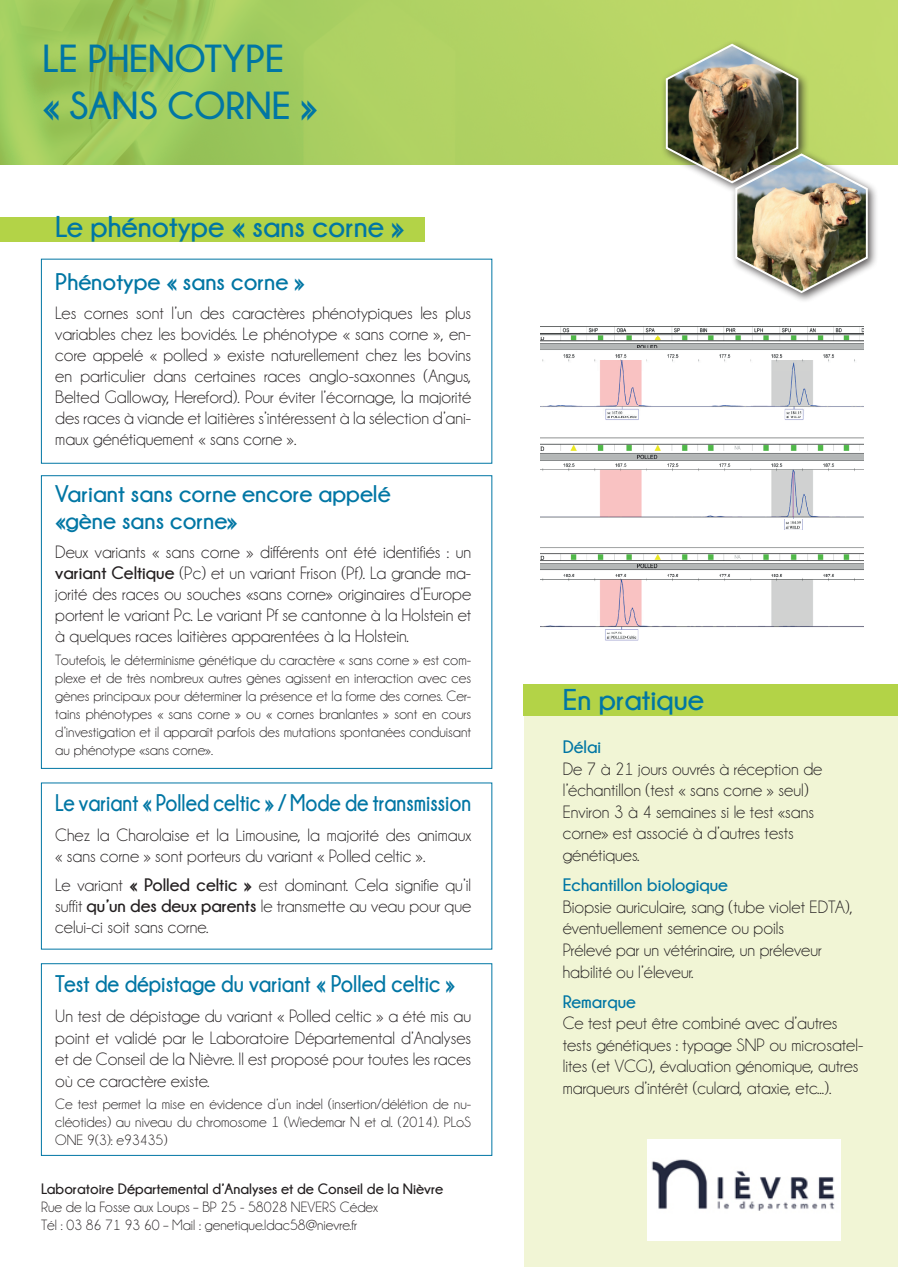
<style>
.page{position:relative;width:898px;height:1267px;background:#fff}
.page>*{position:absolute;margin:0;border:0;box-sizing:border-box;transform-origin:0 0}
.t1{font:700 39px/46.8px "Champagne&Limousines";color:#0076a4}
.t2{font:700 30px "Champagne&Limousines";color:#0076a4}
.t3{font:700 24px/27px "Champagne&Limousines";color:#0076a4}
.t4{font:700 24px "Champagne&Limousines";color:#0076a4;scale:.87 1}
.t5{font:700 24px "Champagne&Limousines";color:#0076a4;scale:.9 1}
.t6{font:18px/21.6px "Champagne&Limousines";color:#231f20}
.t7{font:700 18px "Champagne&Limousines";color:#0076a4}
.t8{font:15px/18px "Champagne&Limousines";color:#231f20;text-align:justify}
.t9{font:700 15px "Champagne&Limousines";color:#231f20}
.s1{font-weight:700}
</style>
<div class="page">
<div style="left:524px;top:694px;width:374px;height:573px;background:#f1f5d5"></div>
<div style="left:0;top:217px;width:425px;height:24px;background:#b3d347"></div>
<div style="left:524px;top:684px;width:374px;height:31px;background:#b3d347"></div>
<img style="left:0;top:0;width:898px;height:165px">
<div style="left:41px;top:475px;width:451px;height:294px;border:1px solid #0076a4"></div>
<div style="left:41px;top:963px;width:451px;height:193px;border:1px solid #0076a4"></div>
<img style="left:541px;top:326px;width:322px;height:315px">
<div style="left:660px;top:40px;width:149px;height:154px;background:#231f20;opacity:.75"></div>
<div style="left:730px;top:149px;width:149px;height:155px;background:#231f20;opacity:.75"></div>
<img style="left:664px;top:43px;width:205px;height:251px">
<img style="left:647px;top:1139px;width:193px;height:101px">
<h1 class="t1" style="left:42px;top:35px;width:277px">LE PHENOTYPE<br>« SANS CORNE »</h1>
<h2 class="t2" style="left:55px;top:210px;width:351px">Le phénotype « sans corne »</h2>
<h3 class="t3" style="left:55px;top:267px;width:251px">Phénotype « sans corne »</h3>
<p class="t6" style="left:55px;top:303px;width:417px;line-height:21px;text-align:justify">Les cornes sont l’un des caractères phénotypiques les plus variables chez les bovidés. Le phénotype « sans corne », en&shy;core appelé « polled » existe naturellement chez les bovins en particulier dans certaines races anglo-saxonnes (Angus, Belted Galloway, Hereford). Pour éviter l’écornage, la majorité des races à viande et laitières s’intéressent à la sélection d’ani&shy;maux génétiquement « sans corne ».</p>
<h3 class="t3" style="left:55px;top:480px;width:337px">Variant sans corne encore appelé «gène sans corne»</h3>
<p class="t6" style="left:55px;top:542px;width:417px;line-height:21px;text-align:justify">Deux variants « sans corne » différents ont été identifiés : un <span class="s1">variant Celtique</span> (Pc) et un variant Frison (Pf). La grande ma&shy;jorité des races ou souches «sans corne» originaires d’Europe portent le variant Pc. Le variant Pf se cantonne à la Holstein et à quelques races laitières apparentées à la Holstein.</p>
<p class="t8" style="left:55px;top:651px;width:417px">Toutefois, le déterminisme génétique du caractère « sans corne » est com&shy;plexe et de très nombreux autres gènes agissent en interaction avec ces gènes principaux pour déterminer la présence et la forme des cornes. Cer&shy;tains phénotypes « sans corne » ou « cornes branlantes » sont en cours d’investigation et il apparaît parfois des mutations spontanées conduisant au phénotype «sans corne».</p>
<h3 class="t4" style="left:55px;top:790px;width:479px">Le variant « Polled celtic » / Mode de transmission</h3>
<p class="t6" style="left:55px;top:824px;width:417px;line-height:21px">Chez la Charolaise et la Limousine, la majorité des animaux « sans corne » sont porteurs du variant « Polled celtic ».</p>
<p class="t6" style="left:55px;top:875px;width:417px;line-height:21px;text-align:justify">Le variant <span class="s1">« Polled celtic »</span> est dominant. Cela signifie qu’il suffit <span class="s1">qu’un des deux parents</span> le transmette au veau pour que celui-ci soit sans corne.</p>
<h3 class="t5" style="left:55px;top:970px;width:446px">Test de dépistage du variant « Polled celtic »</h3>
<p class="t6" style="left:55px;top:1005px;width:417px;text-align:justify">Un test de dépistage du variant « Polled celtic » a été mis au point et validé par le Laboratoire Départemental d’Analyses et de Conseil de la Nièvre. Il est proposé pour toutes les races où ce caractère existe.</p>
<p class="t8" style="left:55px;top:1095px;width:417px">Ce test permet la mise en évidence d’un indel (insertion/délétion de nu&shy;cléotides) au niveau du chromosome 1 (Wiedemar N et al. (2014). PLoS ONE 9(3): e93435)</p>
<p class="t9" style="left:41px;top:1180px;width:404px">Laboratoire Départemental d’Analyses et de Conseil de la Nièvre</p>
<p class="t8" style="left:41px;top:1198px;width:339px">Rue de la Fosse aux Loups – BP 25 - 58028 NEVERS Cédex<br>Tél : 03 86 71 93 60 – Mail : genetique.ldac58@nievre.fr</p>
<h2 class="t2" style="left:563px;top:683px;width:143px">En pratique</h2>
<p class="t7" style="left:563px;top:737px;width:40px">Délai</p>
<p class="t6" style="left:563px;top:758px;width:261px">De 7 à 21 jours ouvrés à réception de l’échantillon (test « sans corne » seul)<br>Environ 3 à 4 semaines si le test «sans corne» est associé à d’autres tests génétiques.</p>
<p class="t7" style="left:563px;top:875px;width:167px">Echantillon biologique</p>
<p class="t6" style="left:563px;top:896px;width:291px">Biopsie auriculaire, sang (tube violet EDTA), éventuellement semence ou poils<br>Prélevé par un vétérinaire, un préleveur habilité ou l’éleveur.</p>
<p class="t7" style="left:563px;top:991px;width:75px">Remarque</p>
<p class="t6" style="left:563px;top:1012px;width:302px">Ce test peut être combiné avec d’autres tests génétiques : typage SNP ou microsatel&shy;lites (et VCG), évaluation génomique, autres marqueurs d’intérêt (culard, ataxie, etc...).</p>
</div>
